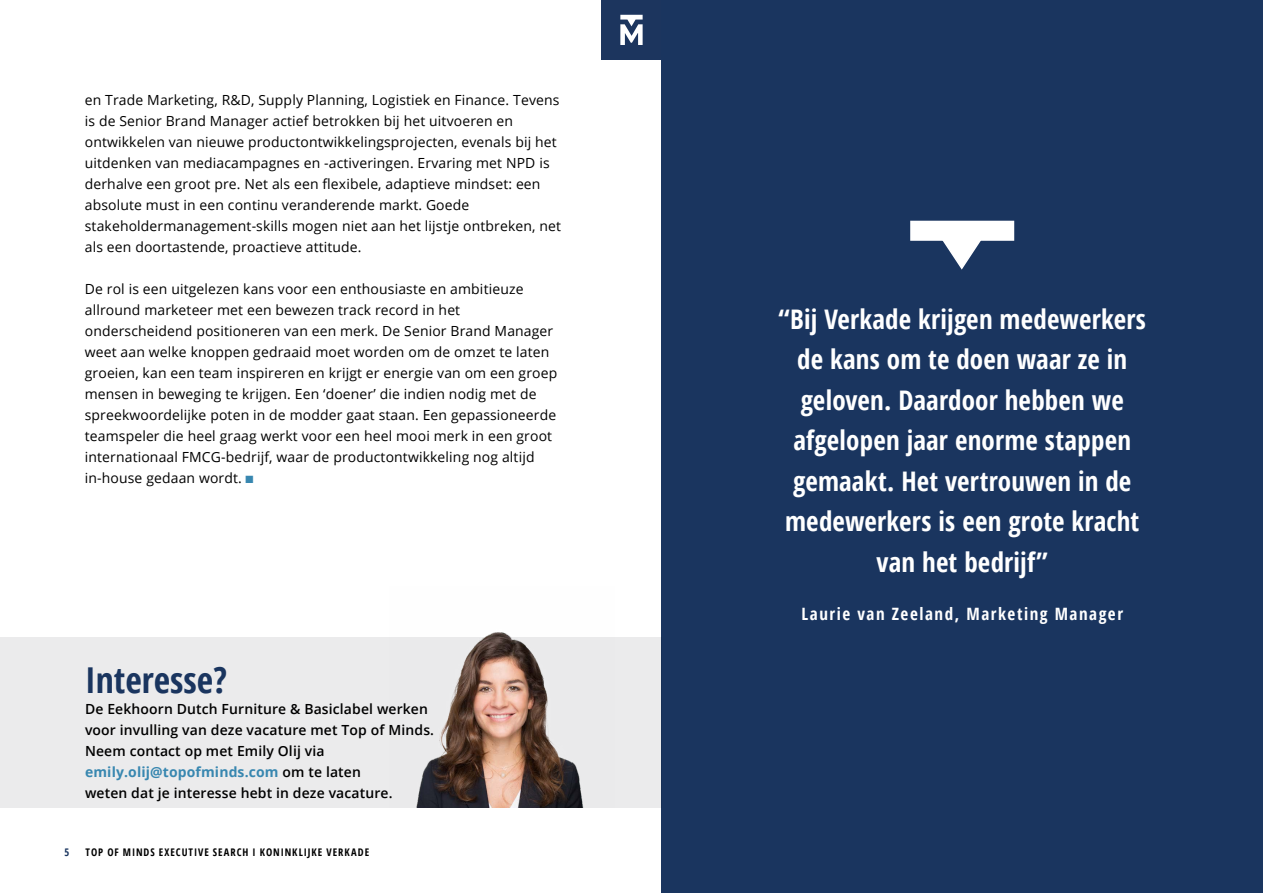
<style>
.page{position:relative;width:1263px;height:893px;background:#fff}
.page>*{position:absolute;margin:0;border:0;box-sizing:border-box;transform-origin:0 0}
.t1{font:700 condensed 35.7px "Open Sans";color:#1a355f}
.t2{font:700 condensed 27px/40.5px "Open Sans";letter-spacing:.005em;color:#fff;text-align:center}
.t3{font:700 condensed 16.95px "Open Sans";letter-spacing:.09em;color:#fff}
.t4{font:13.95px/21px "Open Sans";letter-spacing:.01em;color:#000}
.t5{font:600 13.95px/21px "Open Sans";letter-spacing:.01em;color:#000}
.t6{font:700 condensed 10.5px "Open Sans";letter-spacing:.095em;color:#000}
.t7{font:700 condensed 10.5px "Open Sans";color:#1a355f}
.s1{color:#3887b0}
.s2{font-weight:700;color:#3887b0}
</style>
<div class="page">
<div style="left:0;top:638px;width:661px;height:170px;background:#ebebec"></div>
<div style="left:661px;top:0;width:602px;height:893px;background:#1a355f"></div>
<svg style="left:910px;top:220px;width:105px;height:50px"></svg>
<img style="left:390px;top:632px;width:225px;height:176px">
<div style="left:601px;top:0;width:60px;height:60px;background:#1c355e"></div>
<svg style="left:620px;top:15px;width:23px;height:30px"></svg>
<p class="t4" style="left:85px;top:89px;width:478px">en Trade Marketing, R&amp;D, Supply Planning, Logistiek en Finance. Tevens is de Senior Brand Manager actief betrokken bij het uitvoeren en ontwikkelen van nieuwe productontwikkelingsprojecten, evenals bij het uitdenken van mediacampagnes en -activeringen. Ervaring met NPD is derhalve een groot pre. Net als een flexibele, adaptieve mindset: een absolute must in een continu veranderende markt. Goede stakeholdermanagement-skills mogen niet aan het lijstje ontbreken, net als een doortastende, proactieve attitude.</p>
<p class="t4" style="left:85px;top:278px;width:474px">De rol is een uitgelezen kans voor een enthousiaste en ambitieuze allround marketeer met een bewezen track record in het onderscheidend positioneren van een merk. De Senior Brand Manager weet aan welke knoppen gedraaid moet worden om de omzet te laten groeien, kan een team inspireren en krijgt er energie van om een groep mensen in beweging te krijgen. Een ‘doener’ die indien nodig met de spreekwoordelijke poten in de modder gaat staan. Een gepassioneerde teamspeler die heel graag werkt voor een heel mooi merk in een groot internationaal FMCG-bedrijf, waar de productontwikkeling nog altijd in-house gedaan wordt. <span class="s1">■</span></p>
<h1 class="t1" style="left:85px;top:655px;width:143px">Interesse?</h1>
<p class="t5" style="left:85px;top:698px;width:351px">De Eekhoorn Dutch Furniture &amp; Basiclabel werken voor invulling van deze vacature met Top of Minds.<br>Neem contact op met Emily Olij via <span class="s2">emily.olij@topofminds.com</span> om te laten<br>weten dat je interesse hebt in deze vacature.</p>
<p class="t7" style="left:64px;top:845px;width:6px">5</p>
<p class="t6" style="left:86px;top:845px;width:285px">TOP OF MINDS EXECUTIVE SEARCH I KONINKLIJKE VERKADE</p>
<h2 class="t2" style="left:778px;top:298px;width:369px">“Bij Verkade krijgen medewerkers de kans om te doen waar ze in geloven. Daardoor hebben we afgelopen jaar enorme stappen gemaakt. Het vertrouwen in de medewerkers is een grote kracht van het bedrijf”</h2>
<p class="t3" style="left:801px;top:602px;width:323px">Laurie van Zeeland, Marketing Manager</p>
</div>
